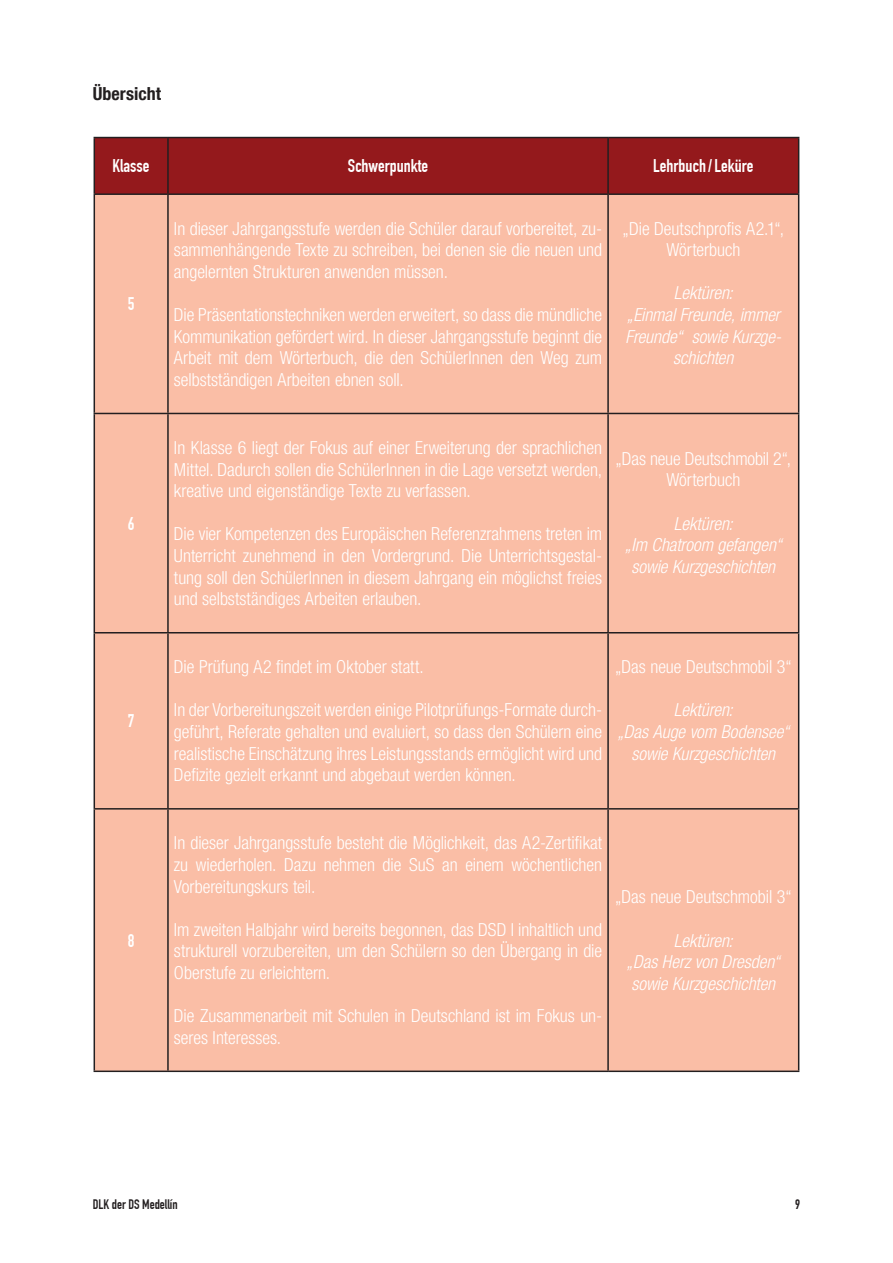
<style>
.page{position:relative;width:893px;height:1263px;background:#fff}
.page>*{position:absolute;margin:0;border:0;box-sizing:border-box;transform-origin:0 0}
.t1{font:300 condensed 18px/21.6px "Helvetica Neue LT Com";letter-spacing:-.005em;color:#fff;text-align:justify}
.t2{font:italic 300 condensed 18px/21.6px "Helvetica Neue LT Com";letter-spacing:-.005em;color:#fff;text-align:center}
.t3{font:700 18px "DIN Condensed";color:#fff}
.t4{font:700 condensed 18px "Helvetica Neue LT Com";color:#231f20}
.t5{font:700 13.5px "DIN Condensed";color:#231f20}
</style>
<div class="page">
<div style="left:95px;top:138px;width:703px;height:55px;background:#94191c"></div>
<div style="left:95px;top:195px;width:703px;height:875px;background:#fabea6"></div>
<hr style="left:94px;top:137px;width:74px;height:1px;background:#231f20">
<hr style="left:94px;top:138px;width:1px;height:55px;background:#231f20">
<hr style="left:168px;top:137px;width:440px;height:1px;background:#231f20">
<hr style="left:167px;top:138px;width:2px;height:55px;background:#231f20">
<hr style="left:608px;top:137px;width:191px;height:1px;background:#231f20">
<hr style="left:607px;top:138px;width:2px;height:55px;background:#231f20">
<hr style="left:798px;top:138px;width:1px;height:55px;background:#231f20">
<hr style="left:94px;top:193px;width:74px;height:2px;background:#231f20">
<hr style="left:94px;top:195px;width:1px;height:218px;background:#231f20">
<hr style="left:168px;top:193px;width:440px;height:2px;background:#231f20">
<hr style="left:167px;top:195px;width:2px;height:218px;background:#231f20">
<hr style="left:608px;top:193px;width:191px;height:2px;background:#231f20">
<hr style="left:607px;top:195px;width:2px;height:218px;background:#231f20">
<hr style="left:798px;top:195px;width:1px;height:218px;background:#231f20">
<hr style="left:94px;top:413px;width:74px;height:1px;background:#231f20">
<hr style="left:94px;top:414px;width:1px;height:218px;background:#231f20">
<hr style="left:168px;top:413px;width:440px;height:1px;background:#231f20">
<hr style="left:167px;top:414px;width:2px;height:218px;background:#231f20">
<hr style="left:608px;top:413px;width:191px;height:1px;background:#231f20">
<hr style="left:607px;top:414px;width:2px;height:218px;background:#231f20">
<hr style="left:798px;top:414px;width:1px;height:218px;background:#231f20">
<hr style="left:94px;top:632px;width:74px;height:1px;background:#231f20">
<hr style="left:94px;top:633px;width:1px;height:175px;background:#231f20">
<hr style="left:168px;top:632px;width:440px;height:1px;background:#231f20">
<hr style="left:167px;top:633px;width:2px;height:175px;background:#231f20">
<hr style="left:608px;top:632px;width:191px;height:1px;background:#231f20">
<hr style="left:607px;top:633px;width:2px;height:175px;background:#231f20">
<hr style="left:798px;top:633px;width:1px;height:175px;background:#231f20">
<hr style="left:94px;top:808px;width:74px;height:1px;background:#231f20">
<hr style="left:94px;top:809px;width:1px;height:261px;background:#231f20">
<hr style="left:168px;top:808px;width:440px;height:1px;background:#231f20">
<hr style="left:167px;top:809px;width:2px;height:261px;background:#231f20">
<hr style="left:608px;top:808px;width:191px;height:1px;background:#231f20">
<hr style="left:607px;top:809px;width:2px;height:261px;background:#231f20">
<hr style="left:798px;top:809px;width:1px;height:261px;background:#231f20">
<hr style="left:94px;top:1070px;width:74px;height:2px;background:#231f20">
<hr style="left:168px;top:1070px;width:440px;height:2px;background:#231f20">
<hr style="left:608px;top:1070px;width:191px;height:2px;background:#231f20">
<p class="t4" style="left:93px;top:83px;width:70px">Übersicht</p>
<p class="t3" style="left:113px;top:155px;width:39px">Klasse</p>
<p class="t3" style="left:348px;top:155px;width:82px">Schwerpunkte</p>
<p class="t3" style="left:653px;top:155px;width:102px">Lehrbuch/Leküre</p>
<p class="t3" style="left:128px;top:293px;width:8px">5</p>
<p class="t3" style="left:128px;top:513px;width:8px">6</p>
<p class="t3" style="left:128px;top:710px;width:8px">7</p>
<p class="t3" style="left:128px;top:930px;width:8px">8</p>
<p class="t1" style="left:174px;top:217px;width:430px">In dieser Jahrgangsstufe werden die Schüler darauf vorbereitet, zu&shy;sammenhängende Texte zu schreiben, bei denen sie die neuen und angelernten Strukturen anwenden müssen.</p>
<p class="t1" style="left:174px;top:304px;width:430px">Die Präsentationstechniken werden erweitert, so dass die mündliche Kommunikation gefördert wird. In dieser Jahrgangsstufe beginnt die Arbeit mit dem Wörterbuch, die den SchülerInnen den Weg zum selbstständigen Arbeiten ebnen soll.</p>
<p class="t1" style="left:623px;top:217px;width:163px;text-align:center">„Die Deutschprofis A2.1“,<br>Wörterbuch</p>
<p class="t2" style="left:626px;top:282px;width:157px">Lektüren:<br>„Einmal Freunde, immer<br>Freunde“ sowie Kurzge&shy;schichten</p>
<p class="t1" style="left:174px;top:437px;width:430px">In Klasse 6 liegt der Fokus auf einer Erweiterung der sprachlichen Mittel. Dadurch sollen die SchülerInnen in die Lage versetzt werden, kreative und eigenständige Texte zu verfassen.</p>
<p class="t1" style="left:174px;top:523px;width:430px">Die vier Kompetenzen des Europäischen Referenzrahmens treten im Unterricht zunehmend in den Vordergrund. Die Unterrichtsgestal&shy;tung soll den SchülerInnen in diesem Jahrgang ein möglichst freies und selbstständiges Arbeiten erlauben.</p>
<p class="t1" style="left:616px;top:447px;width:177px;text-align:center">„Das neue Deutschmobil 2“,<br>Wörterbuch</p>
<p class="t2" style="left:625px;top:512px;width:159px">Lektüren:<br>„Im Chatroom gefangen“ sowie Kurzgeschichten</p>
<p class="t1" style="left:174px;top:656px;width:251px">Die Prüfung A2 findet im Oktober statt.</p>
<p class="t1" style="left:174px;top:699px;width:430px">In der Vorbereitungszeit werden einige Pilotprüfungs-Formate durch&shy;geführt, Referate gehalten und evaluiert, so dass den Schülern eine realistische Einschätzung ihres Leistungsstands ermöglicht wird und Defizite gezielt erkannt und abgebaut werden können.</p>
<p class="t1" style="left:615px;top:656px;width:178px">„Das neue Deutschmobil 3“</p>
<p class="t2" style="left:617px;top:699px;width:174px">Lektüren:<br>„Das Auge vom Bodensee“ sowie Kurzgeschichten</p>
<p class="t1" style="left:174px;top:832px;width:430px">In dieser Jahrgangsstufe besteht die Möglichkeit, das A2-Zertifikat zu wiederholen. Dazu nehmen die SuS an einem wöchentlichen Vorbereitungskurs teil.</p>
<p class="t1" style="left:174px;top:918px;width:430px">Im zweiten Halbjahr wird bereits begonnen, das DSD I inhaltlich und strukturell vorzubereiten, um den Schülern so den Übergang in die Oberstufe zu erleichtern.</p>
<p class="t1" style="left:174px;top:1005px;width:430px">Die Zusammenarbeit mit Schulen in Deutschland ist im Fokus un&shy;seres Interesses.</p>
<p class="t1" style="left:615px;top:886px;width:178px">„Das neue Deutschmobil 3“</p>
<p class="t2" style="left:626px;top:929px;width:155px">Lektüren:<br>„Das Herz von Dresden“ sowie Kurzgeschichten</p>
<p class="t5" style="left:93px;top:1196px;width:86px">DLK der DS Medellín</p>
<p class="t5" style="left:795px;top:1196px;width:7px">9</p>
</div>
